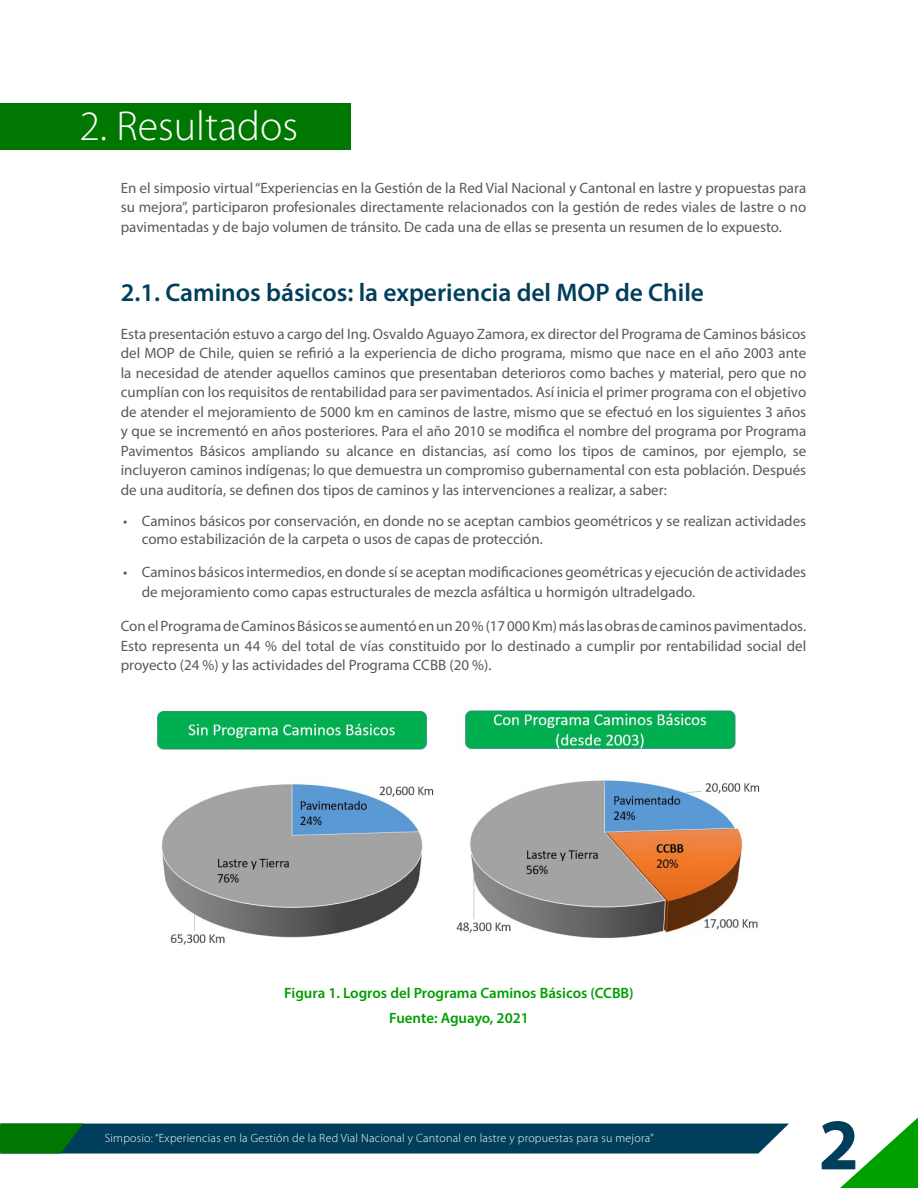
<style>
.page{position:relative;width:918px;height:1188px;background:#fff}
.page>*{position:absolute;margin:0;border:0;box-sizing:border-box;transform-origin:0 0}
.t1{font:700 73.05px "Myriad Pro";color:#003e5b}
.t2{font:300 42px "Myriad Pro";color:#fff}
.t3{font:600 25.5px "Myriad Pro";color:#003e5b}
.t4{font:15px/19.5px "Myriad Pro";color:#575a58;text-align:justify}
.t5{font:600 15px/25.5px "Myriad Pro";color:#009f00;text-align:center}
.t6{font:300 12px "Myriad Pro";letter-spacing:.02em;color:#fff}
</style>
<div class="page">
<svg style="left:840px;top:1118px;width:78px;height:70px"></svg>
<svg style="left:0;top:1124px;width:789px;height:30px;background:#084958"></svg>
<div style="left:0;top:104px;width:350px;height:46px;background:#070"></div>
<img style="left:153px;top:707px;width:607px;height:238px">
<h2 class="t2" style="left:80px;top:103px;width:220px">2. Resultados</h2>
<p class="t4" style="left:121px;top:178px;width:687px">En el simposio virtual “Experiencias en la Gestión de la Red Vial Nacional y Cantonal en lastre y propuestas para su mejora”, participaron profesionales directamente relacionados con la gestión de redes viales de lastre o no pavimentadas y de bajo volumen de tránsito. De cada una de ellas se presenta un resumen de lo expuesto.</p>
<h3 class="t3" style="left:121px;top:277px;width:585px">2.1. Caminos básicos: la experiencia del MOP de Chile</h3>
<p class="t4" style="left:121px;top:324px;width:687px">Esta presentación estuvo a cargo del Ing. Osvaldo Aguayo Zamora, ex director del Programa de Caminos básicos del MOP de Chile, quien se refirió a la experiencia de dicho programa, mismo que nace en el año 2003 ante la necesidad de atender aquellos caminos que presentaban deterioros como baches y material, pero que no cumplían con los requisitos de rentabilidad para ser pavimentados. Así inicia el primer programa con el objetivo de atender el mejoramiento de 5000 km en caminos de lastre, mismo que se efectuó en los siguientes 3 años y que se incrementó en años posteriores. Para el año 2010 se modifica el nombre del programa por Programa Pavimentos Básicos ampliando su alcance en distancias, así como los tipos de caminos, por ejemplo, se incluyeron caminos indígenas; lo que demuestra un compromiso gubernamental con esta población. Después de una auditoría, se definen dos tipos de caminos y las intervenciones a realizar, a saber:</p>
<p class="t4" style="left:142px;top:512px;width:666px;line-height:18px;text-indent:-19px">• Caminos básicos por conservación, en donde no se aceptan cambios geométricos y se realizan actividades como estabilización de la carpeta o usos de capas de protección.</p>
<p class="t4" style="left:142px;top:562px;width:666px;text-indent:-19px">• Caminos básicos intermedios, en donde sí se aceptan modificaciones geométricas y ejecución de actividades de mejoramiento como capas estructurales de mezcla asfáltica u hormigón ultradelgado.</p>
<p class="t4" style="left:121px;top:616px;width:687px">Con el Programa de Caminos Básicos se aumentó en un 20 % (17 000 Km) más las obras de caminos pavimentados.<br>Esto representa un 44 % del total de vías constituido por lo destinado a cumplir por rentabilidad social del proyecto (24 %) y las actividades del Programa CCBB (20 %).</p>
<p class="t5" style="left:284px;top:979px;width:351px">Figura 1. Logros del Programa Caminos Básicos (CCBB)<br>Fuente: Aguayo, 2021</p>
<p class="t6" style="left:105px;top:1131px;width:550px">Simposio: “Experiencias en la Gestión de la Red Vial Nacional y Cantonal en lastre y propuestas para su mejora”</p>
<h1 class="t1" style="left:819px;top:1097px;width:42px">2</h1>
</div>
